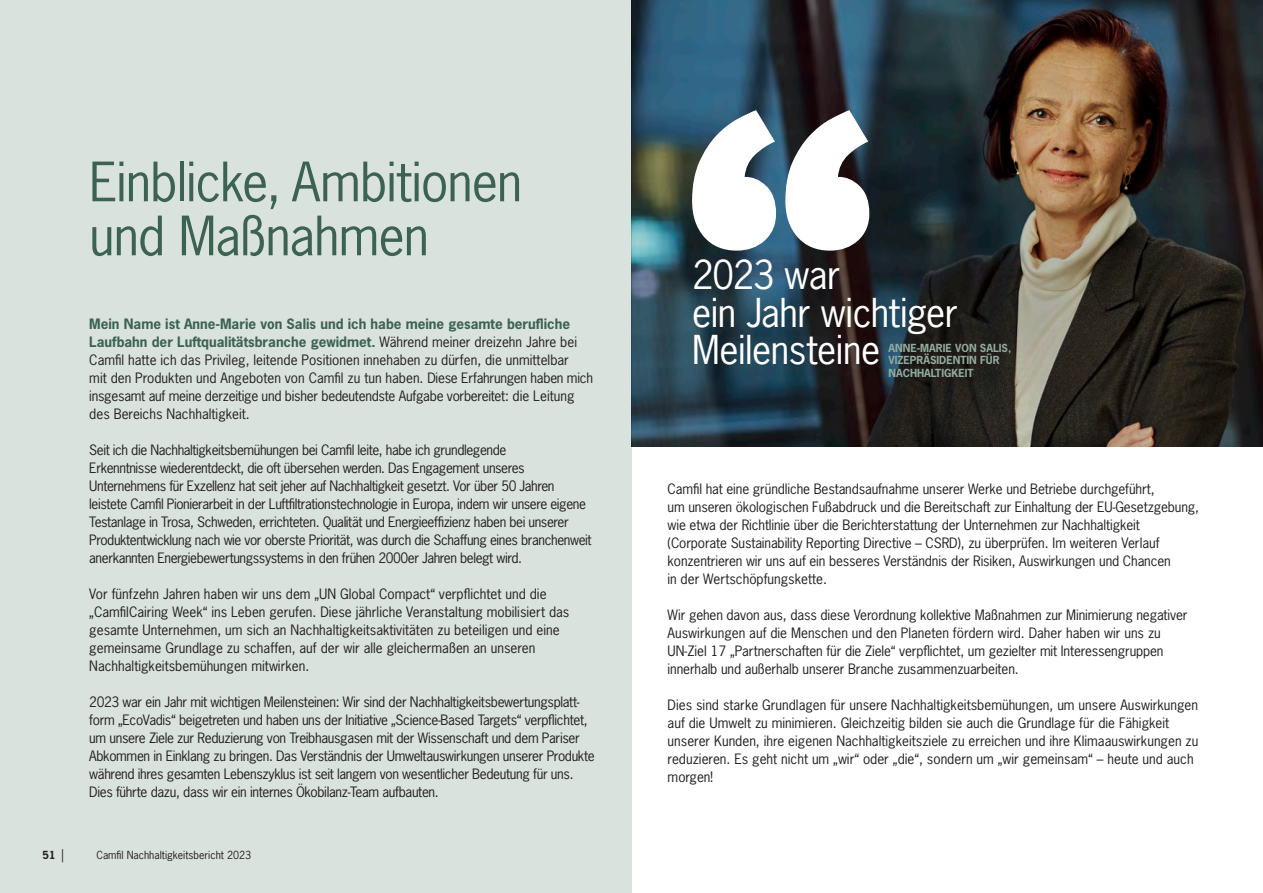
<style>
.page{position:relative;width:1263px;height:893px;background:#fff}
.page>*{position:absolute;margin:0;border:0;box-sizing:border-box;transform-origin:0 0}
.t1{font:51px/54px "News Gothic Std";letter-spacing:-.015em;color:#3c6252}
.t2{font:37.5px/37.5px "News Gothic Std";letter-spacing:-.015em;color:#fff}
.t3{font:13.5px/18px "News Gothic Std";letter-spacing:-.01em;color:#231f20}
.t4{font:13.5px/18px "News Gothic Std";letter-spacing:-.03em;color:#231f20}
.t5{font:700 10.5px/12.6px "News Gothic Std";color:#93aa9e}
.t6{font:10.5px "News Gothic Std";color:#231f20}
.t7{font:700 10.5px "News Gothic Std";color:#231f20}
.s1{font-weight:700;color:#3c6252}
.s2{font-weight:400;font-size:13.2px}
</style>
<div class="page">
<div style="left:0;top:0;width:631px;height:893px;background:#d9e2dd"></div>
<img style="left:631px;top:0;width:632px;height:446px">
<svg style="left:692px;top:110px;width:177px;height:141px"></svg>
<p class="t1" style="left:89px;top:155px;width:434px">Einblicke, Ambitionen und Maßnahmen</p>
<p class="t3" style="left:89px;top:315px;width:505px"><span class="s1">Mein Name ist Anne-Marie von Salis und ich habe meine gesamte berufliche Laufbahn der Luftqualitätsbranche gewidmet.</span> Während meiner dreizehn Jahre bei Camfil hatte ich das Privileg, leitende Positionen innehaben zu dürfen, die unmittelbar<br>mit den Produkten und Angeboten von Camfil zu tun haben. Diese Erfahrungen haben mich insgesamt auf meine derzeitige und bisher bedeutendste Aufgabe vorbereitet: die Leitung des Bereichs Nachhaltigkeit.</p>
<p class="t4" style="left:89px;top:441px;width:504px">Seit ich die Nachhaltigkeitsbemühungen bei Camfil leite, habe ich grundlegende<br>Erkenntnisse wiederentdeckt, die oft übersehen werden. Das Engagement unseres Unternehmens für Exzellenz hat seit jeher auf Nachhaltigkeit gesetzt. Vor über 50 Jahren leistete Camfil Pionierarbeit in der Luftfiltrationstechnologie in Europa, indem wir unsere eigene Testanlage in Trosa, Schweden, errichteten. Qualität und Energieeffizienz haben bei unserer Produktentwicklung nach wie vor oberste Priorität, was durch die Schaffung eines branchenweit anerkannten Energiebewertungssystems in den frühen 2000er Jahren belegt wird.</p>
<p class="t3" style="left:89px;top:585px;width:482px">Vor fünfzehn Jahren haben wir uns dem „UN Global Compact“ verpflichtet und die „CamfilCairing Week“ ins Leben gerufen. Diese jährliche Veranstaltung mobilisiert das gesamte Unternehmen, um sich an Nachhaltigkeitsaktivitäten zu beteiligen und eine gemeinsame Grundlage zu schaffen, auf der wir alle gleichermaßen an unseren Nachhaltigkeitsbemühungen mitwirken.</p>
<p class="t3" style="left:89px;top:693px;width:507px">2023 war ein Jahr mit wichtigen Meilensteinen: Wir sind der Nachhaltigkeitsbewertungsplatt&shy;form „EcoVadis“ beigetreten und haben uns der Initiative „Science-Based Targets“ verpflichtet, um unsere Ziele zur Reduzierung von Treibhausgasen mit der Wissenschaft und dem Pariser Abkommen in Einklang zu bringen. Das Verständnis der Umweltauswirkungen unserer Produkte während ihres gesamten Lebenszyklus ist seit langem von wesentlicher Bedeutung für uns.<br>Dies führte dazu, dass wir ein internes Ökobilanz-Team aufbauten.</p>
<p class="t7" style="left:43px;top:848px;width:23px">51 <span class="s2">|</span></p>
<p class="t6" style="left:97px;top:848px;width:156px">Camfil Nachhaltigkeitsbericht 2023</p>
<p class="t2" style="left:692px;top:256px;width:267px">2023 war<br>ein Jahr wichtiger<br>Meilensteine</p>
<p class="t5" style="left:888px;top:341px;width:124px">ANNE-MARIE VON SALIS,</p>
<p class="t5" style="left:888px;top:354px;width:113px">VIZEPRÄSIDENTIN FÜR<br>NACHHALTIGKEIT</p>
<p class="t3" style="left:668px;top:480px;width:533px">Camfil hat eine gründliche Bestandsaufnahme unserer Werke und Betriebe durchgeführt,<br>um unseren ökologischen Fußabdruck und die Bereitschaft zur Einhaltung der EU-Gesetzgebung, wie etwa der Richtlinie über die Berichterstattung der Unternehmen zur Nachhaltigkeit (Corporate Sustainability Reporting Directive – CSRD), zu überprüfen. Im weiteren Verlauf konzentrieren wir uns auf ein besseres Verständnis der Risiken, Auswirkungen und Chancen<br>in der Wertschöpfungskette.</p>
<p class="t3" style="left:668px;top:606px;width:521px">Wir gehen davon aus, dass diese Verordnung kollektive Maßnahmen zur Minimierung negativer Auswirkungen auf die Menschen und den Planeten fördern wird. Daher haben wir uns zu UN-Ziel 17 „Partnerschaften für die Ziele“ verpflichtet, um gezielter mit Interessengruppen innerhalb und außerhalb unserer Branche zusammenzuarbeiten.</p>
<p class="t3" style="left:668px;top:696px;width:532px">Dies sind starke Grundlagen für unsere Nachhaltigkeitsbemühungen, um unsere Auswirkungen auf die Umwelt zu minimieren. Gleichzeitig bilden sie auch die Grundlage für die Fähigkeit unserer Kunden, ihre eigenen Nachhaltigkeitsziele zu erreichen und ihre Klimaauswirkungen zu reduzieren. Es geht nicht um „wir“ oder „die“, sondern um „wir gemeinsam“ – heute und auch morgen!</p>
</div>
